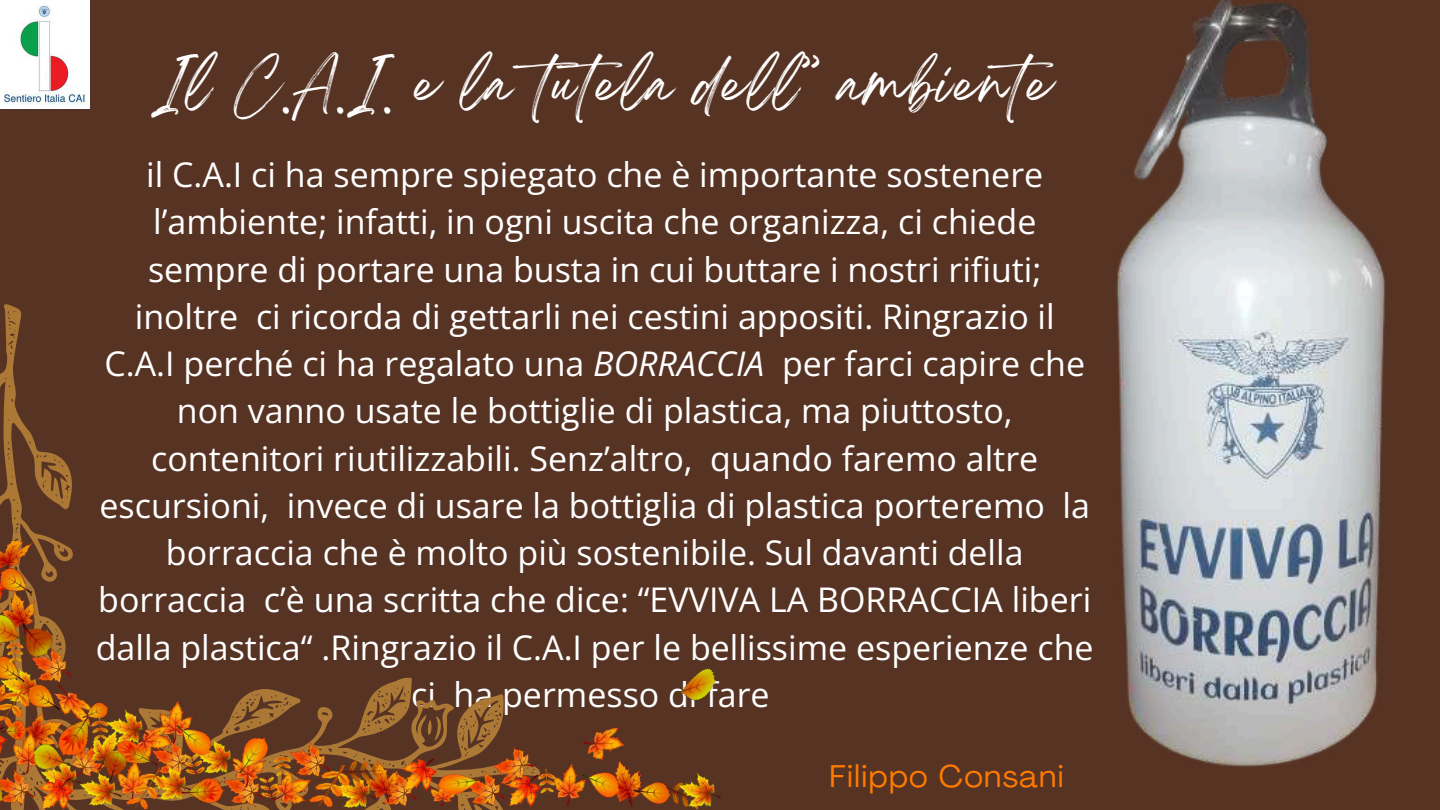
<style>
.page{position:relative;width:1440px;height:810px;background:#573324}
.page>*{position:absolute;margin:0;border:0;box-sizing:border-box;transform-origin:0 0}
.t1{font:46.9px "Breathing";letter-spacing:.045em;color:#fff}
.t2{font:34px/47.2px "Open Sans";color:#fff;text-align:center}
.t3{font:31px "Agrandir";letter-spacing:.045em;color:#ff7b00}
.s1{font-style:italic}
</style>
<div class="page">
<svg style="left:0;top:304px;width:72px;height:237px"></svg>
<img style="left:0;top:541px;width:720px;height:269px">
<img style="left:0;top:0;width:90px;height:109px">
<img style="left:1117px;top:0;width:268px;height:767px">
<h1 class="t1" style="left:151px;top:69px;width:925px">Il C.A.I. e la tutela dell’’ ambiente</h1>
<p class="t2" style="left:96px;top:150px;width:999px">il C.A.I ci ha sempre spiegato che è importante sostenere l’ambiente; infatti, in ogni uscita che organizza, ci chiede sempre di portare una busta in cui buttare i nostri rifiuti; inoltre ci ricorda di gettarli nei cestini appositi. Ringrazio il C.A.I perché ci ha regalato una <span class="s1">BORRACCIA</span> per farci capire che non vanno usate le bottiglie di plastica, ma piuttosto, contenitori riutilizzabili. Senz’altro, quando faremo altre escursioni, invece di usare la bottiglia di plastica porteremo la borraccia che è molto più sostenibile. Sul davanti della borraccia c’è una scritta che dice: “EVVIVA LA BORRACCIA liberi dalla plastica“ .Ringrazio il C.A.I per le bellissime esperienze che ci ha permesso di fare</p>
<p class="t3" style="left:830px;top:764px;width:236px">Filippo Consani</p>
</div>
